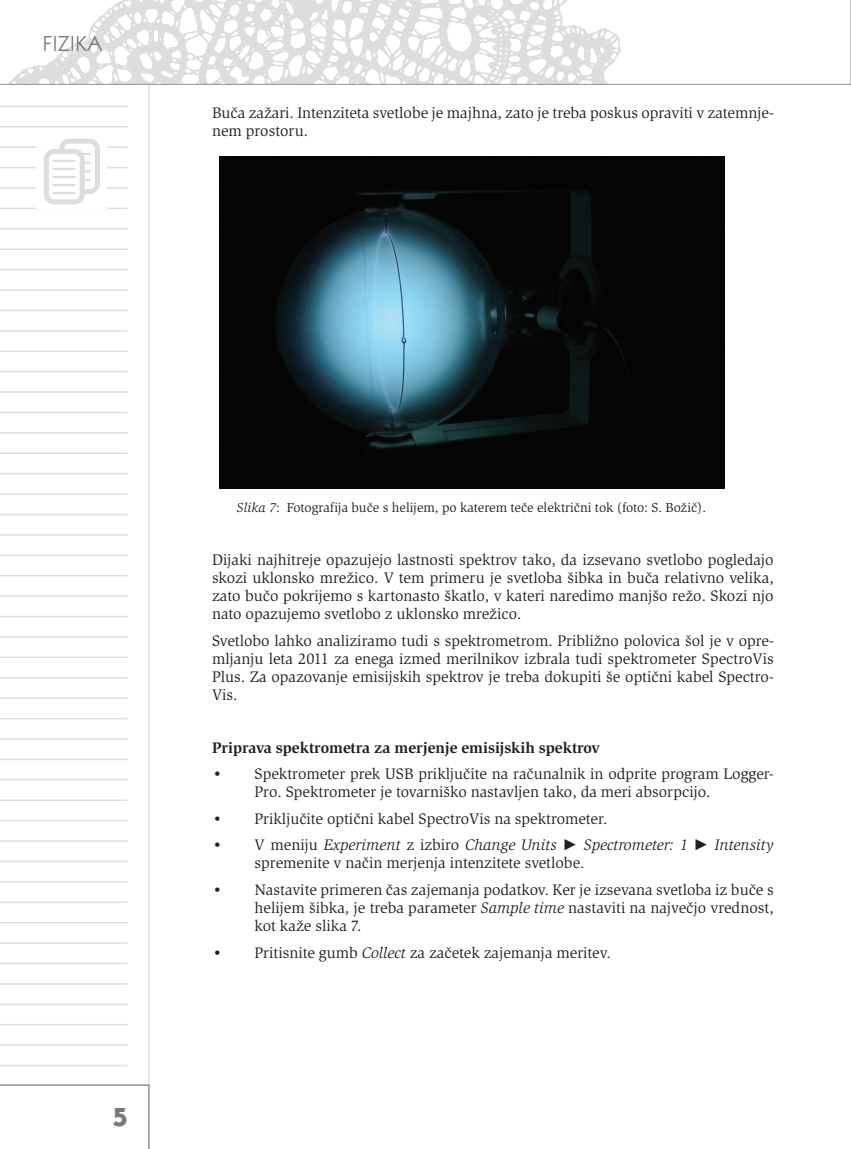
<style>
.page{position:relative;width:851px;height:1149px;background:#fff}
.page>*{position:absolute;margin:0;border:0;box-sizing:border-box;transform-origin:0 0}
.t1{font:700 27px "Kabel Itc TEE";color:#76787b}
.t2{font:22.5px "Kabel Itc TEE";color:#76787b}
.t3{font:15.75px/18px "Slimbach Itc TEE";color:#231f20}
.t4{font:700 15.75px "Slimbach Itc TEE";color:#231f20}
.t5{font:13.5px "Slimbach Itc TEE";color:#231f20}
.s1{font-style:italic}
.s2{font-family:"Times"}
</style>
<div class="page">
<svg style="left:0;top:85px;width:150px;height:999px"></svg>
<hr style="left:0;top:106px;width:128px;height:1px;background:#dcdddf">
<hr style="left:0;top:126px;width:128px;height:1px;background:#dcdddf">
<hr style="left:0;top:146px;width:128px;height:2px;background:#dcdddf">
<hr style="left:0;top:167px;width:128px;height:1px;background:#dcdddf">
<hr style="left:0;top:187px;width:128px;height:2px;background:#dcdddf">
<hr style="left:0;top:207px;width:128px;height:2px;background:#dcdddf">
<hr style="left:0;top:228px;width:128px;height:1px;background:#dcdddf">
<hr style="left:0;top:248px;width:128px;height:2px;background:#dcdddf">
<hr style="left:0;top:269px;width:128px;height:1px;background:#dcdddf">
<hr style="left:0;top:289px;width:128px;height:2px;background:#dcdddf">
<hr style="left:0;top:309px;width:128px;height:2px;background:#dcdddf">
<hr style="left:0;top:330px;width:128px;height:1px;background:#dcdddf">
<hr style="left:0;top:350px;width:128px;height:2px;background:#dcdddf">
<hr style="left:0;top:371px;width:128px;height:1px;background:#dcdddf">
<hr style="left:0;top:391px;width:128px;height:2px;background:#dcdddf">
<hr style="left:0;top:411px;width:128px;height:2px;background:#dcdddf">
<hr style="left:0;top:432px;width:128px;height:1px;background:#dcdddf">
<hr style="left:0;top:452px;width:128px;height:2px;background:#dcdddf">
<hr style="left:0;top:473px;width:128px;height:1px;background:#dcdddf">
<hr style="left:0;top:493px;width:128px;height:1px;background:#dcdddf">
<hr style="left:0;top:513px;width:128px;height:2px;background:#dcdddf">
<hr style="left:0;top:534px;width:128px;height:1px;background:#dcdddf">
<hr style="left:0;top:554px;width:128px;height:2px;background:#dcdddf">
<hr style="left:0;top:575px;width:128px;height:1px;background:#dcdddf">
<hr style="left:0;top:595px;width:128px;height:1px;background:#dcdddf">
<hr style="left:0;top:615px;width:128px;height:2px;background:#dcdddf">
<hr style="left:0;top:636px;width:128px;height:1px;background:#dcdddf">
<hr style="left:0;top:656px;width:128px;height:2px;background:#dcdddf">
<hr style="left:0;top:676px;width:128px;height:2px;background:#dcdddf">
<hr style="left:0;top:697px;width:128px;height:1px;background:#dcdddf">
<hr style="left:0;top:717px;width:128px;height:2px;background:#dcdddf">
<hr style="left:0;top:738px;width:128px;height:1px;background:#dcdddf">
<hr style="left:0;top:758px;width:128px;height:2px;background:#dcdddf">
<hr style="left:0;top:778px;width:128px;height:2px;background:#dcdddf">
<hr style="left:0;top:799px;width:128px;height:1px;background:#dcdddf">
<hr style="left:0;top:819px;width:128px;height:2px;background:#dcdddf">
<hr style="left:0;top:840px;width:128px;height:1px;background:#dcdddf">
<hr style="left:0;top:860px;width:128px;height:1px;background:#dcdddf">
<hr style="left:0;top:880px;width:128px;height:2px;background:#dcdddf">
<hr style="left:0;top:901px;width:128px;height:1px;background:#dcdddf">
<hr style="left:0;top:921px;width:128px;height:2px;background:#dcdddf">
<hr style="left:0;top:942px;width:128px;height:1px;background:#dcdddf">
<hr style="left:0;top:962px;width:128px;height:1px;background:#dcdddf">
<hr style="left:0;top:982px;width:128px;height:2px;background:#dcdddf">
<hr style="left:0;top:1003px;width:128px;height:1px;background:#dcdddf">
<hr style="left:0;top:1023px;width:128px;height:2px;background:#dcdddf">
<hr style="left:0;top:1043px;width:128px;height:2px;background:#dcdddf">
<hr style="left:0;top:1064px;width:128px;height:1px;background:#dcdddf">
<svg style="left:0;top:0;width:850px;height:85px"></svg>
<svg style="left:0;top:1084px;width:150px;height:64px"></svg>
<div style="left:36px;top:132px;width:70px;height:77px;background:#fff"></div>
<svg style="left:44px;top:139px;width:56px;height:65px"></svg>
<hr style="left:52px;top:160px;width:24px;height:2px;background:#dcdddf">
<hr style="left:52px;top:168px;width:24px;height:2px;background:#dcdddf">
<hr style="left:52px;top:176px;width:24px;height:2px;background:#dcdddf">
<hr style="left:52px;top:184px;width:24px;height:2px;background:#dcdddf">
<hr style="left:52px;top:192px;width:24px;height:2px;background:#dcdddf">
<img style="left:219px;top:157px;width:504px;height:331px">
<h2 class="t2" style="left:43px;top:30px;width:61px">FIZIKA</h2>
<p class="t3" style="left:212px;top:105px;width:563px">Buča zažari. Intenziteta svetlobe je majhna, zato je treba poskus opraviti v zatemnje&shy;nem prostoru.</p>
<h1 class="t1" style="left:113px;top:1100px;width:16px">5</h1>
<p class="t5" style="left:237px;top:502px;width:470px"><span class="s1">Slika 7</span>: Fotografija buče s helijem, po katerem teče električni tok (foto: S. Božič).</p>
<p class="t3" style="left:212px;top:552px;width:563px;text-align:justify">Dijaki najhitreje opazujejo lastnosti spektrov tako, da izsevano svetlobo pogledajo skozi uklonsko mrežico. V tem primeru je svetloba šibka in buča relativno velika, zato bučo pokrijemo s kartonasto škatlo, v kateri naredimo manjšo režo. Skozi njo nato opazujemo svetlobo z uklonsko mrežico.</p>
<p class="t3" style="left:212px;top:632px;width:563px;text-align:justify">Svetlobo lahko analiziramo tudi s spektrometrom. Približno polovica šol je v opre&shy;mljanju leta 2011 za enega izmed merilnikov izbrala tudi spektrometer SpectroVis Plus. Za opazovanje emisijskih spektrov je treba dokupiti še optični kabel Spectro-Vis.</p>
<p class="t4" style="left:212px;top:741px;width:389px">Priprava spektrometra za merjenje emisijskih spektrov</p>
<p class="t3" style="left:254px;top:766px;width:520px;text-indent:-43px">• Spektrometer prek USB priključite na računalnik in odprite program Logger-<br>Pro. Spektrometer je tovarniško nastavljen tako, da meri absorpcijo.</p>
<p class="t3" style="left:212px;top:810px;width:397px">• Priključite optični kabel SpectroVis na spektrometer.</p>
<p class="t3" style="left:254px;top:837px;width:520px;text-indent:-43px">• V meniju <span class="s1">Experiment</span> z izbiro <span class="s1">Change Units</span> <span class="s2">►</span> <span class="s1">Spectrometer: 1</span> <span class="s2">►</span> <span class="s1">Intensity </span>spremenite v način merjenja intenzitete svetlobe.</p>
<p class="t3" style="left:254px;top:881px;width:520px;text-align:justify;text-indent:-43px">• Nastavite primeren čas zajemanja podatkov. Ker je izsevana svetloba iz buče s helijem šibka, je treba parameter <span class="s1">Sample time</span> nastaviti na največjo vrednost, kot kaže slika 7.</p>
<p class="t3" style="left:212px;top:944px;width:400px">• Pritisnite gumb <span class="s1">Collect</span> za začetek zajemanja meritev.</p>
</div>
